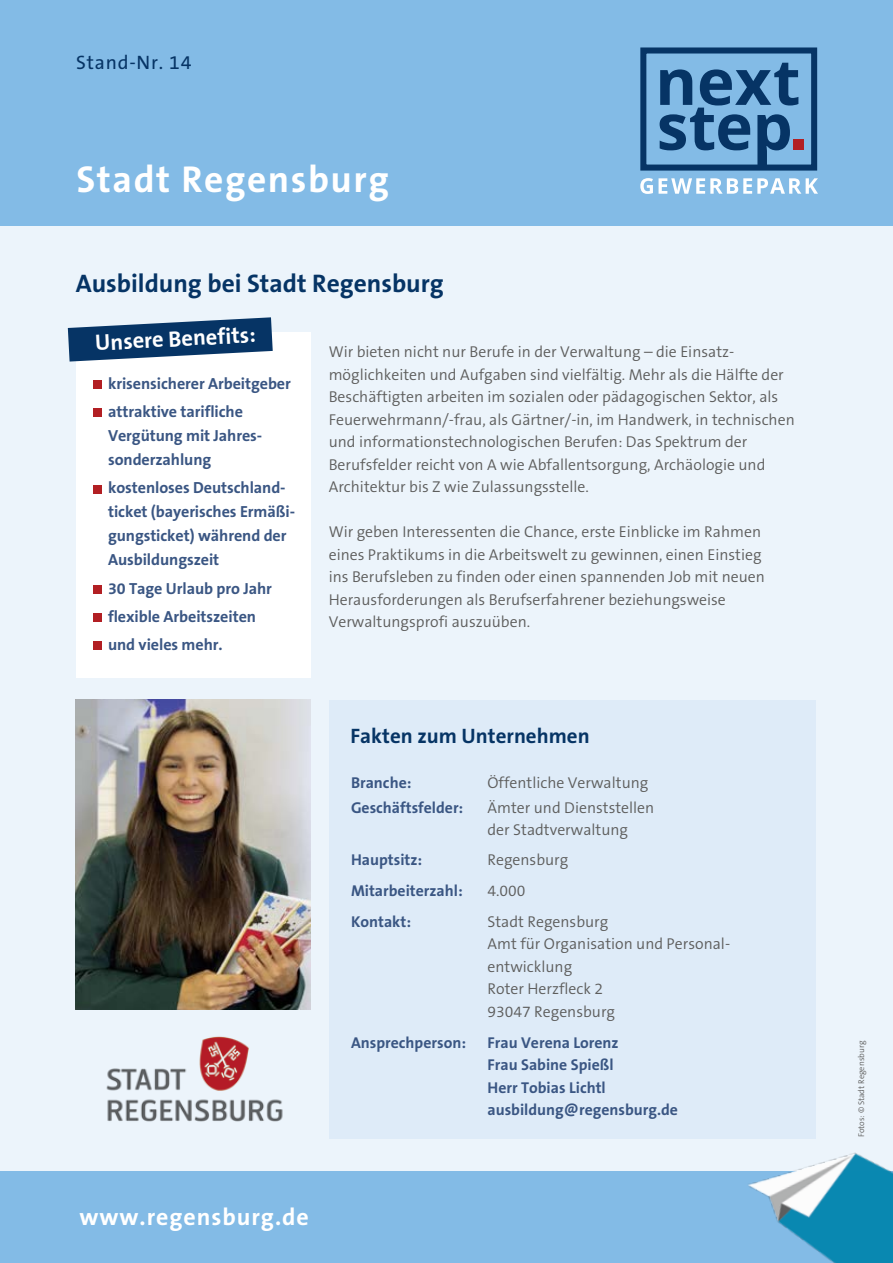
<style>
.page{position:relative;width:893px;height:1263px;background:#fff}
.page>*{position:absolute;margin:0;border:0;box-sizing:border-box;transform-origin:0 0}
.t1{font:700 37.5px "The Sans B7";letter-spacing:.04em;color:#fff}
.t2{font:700 25.5px "The Sans B7";color:#063465}
.t3{font:700 24px "The Sans B7";letter-spacing:.04em;color:#fff}
.t4{font:700 22.5px "The Sans B7";color:#fff}
.t5{font:700 21px "The Sans B7";color:#063465}
.t6{font:19.5px "The Sans B5 Plain";letter-spacing:.04em;color:#063465}
.t7{font:700 16.2px/24px "The Sans B7";letter-spacing:-.005em;color:#3a5683}
.t8{font:300 15.75px/22.5px "The Sans B4";color:#5d5d5c}
.t9{font:700 15.75px/22.5px "The Sans B7";color:#3a5683}
.t10{font:300 8.4px "The Sans B4";color:#5d5d5c}
</style>
<div class="page">
<div style="left:0;top:224px;width:893px;height:951px;background:#ecf4fb"></div>
<div style="left:330px;top:700px;width:486px;height:438px;background:#deebf8"></div>
<img style="left:96px;top:700px;width:214px;height:309px">
<svg style="left:76px;top:700px;width:20px;height:309px;background:#6c7571"></svg>
<div style="left:0;top:0;width:893px;height:225px;background:#83bbe6"></div>
<div style="left:0;top:1171px;width:893px;height:92px;background:#83bbe6"></div>
<div style="left:640px;top:47px;width:177px;height:124px;border:6px solid #063465"></div>
<svg style="left:660px;top:63px;width:138px;height:102px"></svg>
<div style="left:793px;top:139px;width:10px;height:11px;background:#b21f23"></div>
<svg style="left:640px;top:178px;width:178px;height:16px"></svg>
<img style="left:738px;top:1138px;width:155px;height:125px">
<img style="left:106px;top:1036px;width:177px;height:86px">
<div style="left:76px;top:332px;width:234px;height:345px;background:#fff"></div>
<svg style="left:68px;top:317px;width:205px;height:45px"></svg>
<div style="left:93px;top:380px;width:8px;height:9px;background:#b21f23"></div>
<div style="left:93px;top:408px;width:8px;height:9px;background:#b21f23"></div>
<div style="left:93px;top:485px;width:8px;height:8px;background:#b21f23"></div>
<div style="left:93px;top:585px;width:8px;height:9px;background:#b21f23"></div>
<div style="left:93px;top:613px;width:8px;height:9px;background:#b21f23"></div>
<div style="left:93px;top:642px;width:8px;height:8px;background:#b21f23"></div>
<p class="t6" style="left:76px;top:52px;width:117px">Stand-Nr. 14</p>
<h1 class="t1" style="left:77px;top:160px;width:314px">Stadt Regensburg</h1>
<h2 class="t2" style="left:76px;top:270px;width:370px">Ausbildung bei Stadt Regensburg</h2>
<h3 class="t4" style="left:95px;top:331px;width:162px;rotate:-3deg">Unsere Benefits:</h3>
<p class="t7" style="left:108px;top:370px;width:184px;line-height:28.2px">krisensicherer Arbeitgeber attraktive tarifliche</p>
<p class="t7" style="left:108px;top:424px;width:156px">Vergütung mit Jahres&shy;sonderzahlung</p>
<p class="t7" style="left:108px;top:477px;width:189px">kostenloses Deutschland&shy;ticket (bayerisches Ermäßi&shy;gungsticket) während der<br>Ausbildungszeit</p>
<p class="t7" style="left:108px;top:575px;width:165px;line-height:28.2px">30 Tage Urlaub pro Jahr flexible Arbeitszeiten und vieles mehr.</p>
<p class="t8" style="left:329px;top:341px;width:468px">Wir bieten nicht nur Berufe in der Verwaltung – die Einsatz&shy;möglichkeiten und Aufgaben sind vielfältig. Mehr als die Hälfte der Beschäftigten arbeiten im sozialen oder pädagogischen Sektor, als Feuerwehrmann/-frau, als Gärtner/-in, im Handwerk, in technischen und informationstechnologischen Berufen: Das Spektrum der Berufsfelder reicht von A wie Abfallentsorgung, Archäologie und Architektur bis Z wie Zulassungsstelle.</p>
<p class="t8" style="left:329px;top:521px;width:438px">Wir geben Interessenten die Chance, erste Einblicke im Rahmen eines Praktikums in die Arbeitswelt zu gewinnen, einen Einstieg ins Berufsleben zu finden oder einen spannenden Job mit neuen Herausforderungen als Berufserfahrener beziehungsweise Verwaltungsprofi auszuüben.</p>
<h3 class="t3" style="left:79px;top:1205px;width:231px">www.regensburg.de</h3>
<h3 class="t5" style="left:350px;top:725px;width:241px">Fakten zum Unternehmen</h3>
<p class="t9" style="left:351px;top:772px;width:62px">Branche:</p>
<p class="t8" style="left:487px;top:772px;width:162px">Öffentliche Verwaltung</p>
<p class="t9" style="left:351px;top:797px;width:114px">Geschäftsfelder:</p>
<p class="t8" style="left:487px;top:797px;width:168px">Ämter und Dienststellen der Stadtverwaltung</p>
<p class="t9" style="left:351px;top:849px;width:73px">Hauptsitz:</p>
<p class="t8" style="left:487px;top:849px;width:82px">Regensburg</p>
<p class="t9" style="left:351px;top:880px;width:113px">Mitarbeiterzahl:</p>
<p class="t8" style="left:487px;top:880px;width:40px">4.000</p>
<p class="t9" style="left:351px;top:911px;width:62px">Kontakt:</p>
<p class="t8" style="left:487px;top:911px;width:244px">Stadt Regensburg<br>Amt für Organisation und Personal&shy;entwicklung<br>Roter Herzfleck 2<br>93047 Regensburg</p>
<p class="t9" style="left:351px;top:1032px;width:117px">Ansprechperson:</p>
<p class="t9" style="left:487px;top:1032px;width:192px">Frau Verena Lorenz<br>Frau Sabine Spießl<br>Herr Tobias Lichtl ausbildung@regensburg.de</p>
<p class="t10" style="left:857px;top:1137px;width:98px;rotate:-90deg">Fotos: © Stadt Regensburg</p>
</div>
